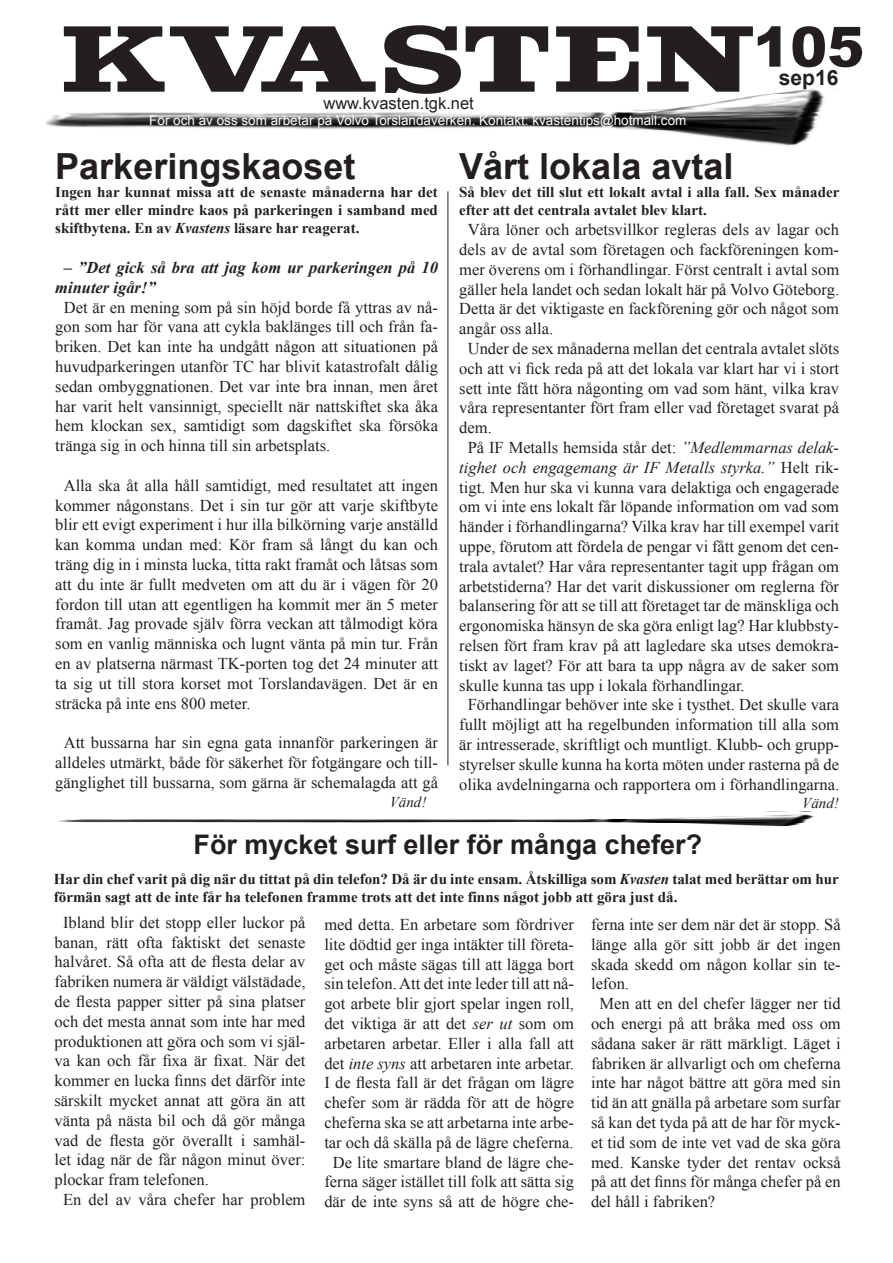
<style>
.page{position:relative;width:893px;height:1263px;background:#fff}
.page>*{position:absolute;margin:0;border:0;box-sizing:border-box;transform-origin:0 0}
.t1{font:900 55.5px "Arial";color:#231f20}
.Rubrik{font:700 36px "Arial";color:#231f20}
.Rubrik-2{font:700 27px "Arial";color:#231f20}
.t2{font:700 21px "Arial";color:#231f20}
.t3{font:16.5px/19.8px "Times New Roman";color:#231f20;text-align:justify}
.t4{font:italic 700 16.5px/19.8px "Times New Roman";color:#231f20}
.t5{font:16.5px "Arial";color:#231f20}
.Ingress{font:700 15px/18px "Times New Roman";color:#231f20}
.t6{font:italic 15px "Times New Roman";color:#231f20}
.t7{font:13.5px "Arial";color:#fff}
.s1{font-style:italic}
</style>
<div class="page">
<img style="left:46px;top:89px;width:779px;height:57px">
<svg style="left:556px;top:26px;width:83px;height:66px"></svg>
<svg style="left:647px;top:26px;width:106px;height:66px"></svg>
<svg style="left:384px;top:26px;width:164px;height:68px"></svg>
<svg style="left:64px;top:26px;width:312px;height:66px"></svg>
<img style="left:58px;top:811px;width:757px;height:15px">
<hr style="left:447px;top:191px;width:1px;height:574px;background:#231f20">
<p class="t5" style="left:323px;top:92px;width:152px">www.kvasten.tgk.net</p>
<p class="t7" style="left:149px;top:111px;width:539px">För och av oss som arbetar på Volvo Torslandaverken. Kontakt: kvastentips@hotmail.com</p>
<p class="t1" style="left:753px;top:7px;width:113px">105</p>
<p class="t2" style="left:779px;top:62px;width:61px">sep16</p>
<p class="Rubrik" style="left:55px;top:141px;width:302px">Parkeringskaoset</p>
<p class="Ingress" style="left:55px;top:183px;width:384px;text-align:justify">Ingen har kunnat missa att de senaste månaderna har det rått mer eller mindre kaos på parkeringen i samband med skiftbytena. En av <span class="s1">Kvastens</span> läsare har reagerat.</p>
<p class="t4" style="left:55px;top:257px;width:384px;text-indent:9px">– ”Det gick så bra att jag kom ur parkeringen på 10 minuter igår!”</p>
<p class="t3" style="left:55px;top:297px;width:384px;text-indent:9px">Det är en mening som på sin höjd borde få yttras av nå&shy;gon som har för vana att cykla baklänges till och från fa&shy;briken. Det kan inte ha undgått någon att situationen på huvudparkeringen utanför TC har blivit katastrofalt dålig sedan ombyggnationen. Det var inte bra innan, men året har varit helt vansinnigt, speciellt när nattskiftet ska åka hem klockan sex, samtidigt som dagskiftet ska försöka tränga sig in och hinna till sin arbetsplats.</p>
<p class="t3" style="left:55px;top:475px;width:384px;text-indent:9px">Alla ska åt alla håll samtidigt, med resultatet att ingen kommer någonstans. Det i sin tur gör att varje skiftbyte blir ett evigt experiment i hur illa bilkörning varje anställd kan komma undan med: Kör fram så långt du kan och träng dig in i minsta lucka, titta rakt framåt och låtsas som att du inte är fullt medveten om att du är i vägen för 20 fordon till utan att egentligen ha kommit mer än 5 meter framåt. Jag provade själv förra veckan att tålmodigt köra som en vanlig människa och lugnt vänta på min tur. Från en av platserna närmast TK-porten tog det 24 minuter att ta sig ut till stora korset mot Torslandavägen. Det är en sträcka på inte ens 800 meter.</p>
<p class="t3" style="left:55px;top:732px;width:384px;text-align:center">Att bussarna har sin egna gata innanför parkeringen är alldeles utmärkt, både för säkerhet för fotgängare och till&shy;gänglighet till bussarna, som gärna är schemalagda att gå</p>
<p class="Rubrik" style="left:459px;top:141px;width:276px">Vårt lokala avtal</p>
<p class="Ingress" style="left:459px;top:183px;width:382px">Så blev det till slut ett lokalt avtal i alla fall. Sex månader efter att det centrala avtalet blev klart.</p>
<p class="t3" style="left:459px;top:219px;width:381px;text-indent:9px">Våra löner och arbetsvillkor regleras dels av lagar och dels av de avtal som företagen och fackföreningen kom&shy;mer överens om i förhandlingar. Först centralt i avtal som gäller hela landet och sedan lokalt här på Volvo Göteborg.<br>Detta är det viktigaste en fackförening gör och något som angår oss alla.</p>
<p class="t3" style="left:459px;top:338px;width:381px;text-indent:9px">Under de sex månaderna mellan det centrala avtalet slöts och att vi fick reda på att det lokala var klart har vi i stort sett inte fått höra någonting om vad som hänt, vilka krav våra representanter fört fram eller vad företaget svarat på dem.</p>
<p class="t3" style="left:459px;top:437px;width:381px;text-indent:9px">På IF Metalls hemsida står det: <span class="s1">”Medlemmarnas delak&shy;tighet och engagemang är IF Metalls styrka.”</span> Helt rik&shy;tigt. Men hur ska vi kunna vara delaktiga och engagerade om vi inte ens lokalt får löpande information om vad som händer i förhandlingarna? Vilka krav har till exempel varit uppe, förutom att fördela de pengar vi fått genom det cen&shy;trala avtalet? Har våra representanter tagit upp frågan om arbetstiderna? Har det varit diskussioner om reglerna för balansering för att se till att företaget tar de mänskliga och ergonomiska hänsyn de ska göra enligt lag? Har klubbsty&shy;relsen fört fram krav på att lagledare ska utses demokra&shy;tiskt av laget? För att bara ta upp några av de saker som skulle kunna tas upp i lokala förhandlingar.</p>
<p class="t3" style="left:459px;top:694px;width:381px;text-align:center">Förhandlingar behöver inte ske i tysthet. Det skulle vara fullt möjligt att ha regelbunden information till alla som är intresserade, skriftligt och muntligt. Klubb- och grupp&shy;styrelser skulle kunna ha korta möten under rasterna på de olika avdelningarna och rapportera om i förhandlingarna.</p>
<p class="t6" style="left:390px;top:791px;width:38px">Vänd!</p>
<p class="t6" style="left:802px;top:793px;width:38px">Vänd!</p>
<p class="Rubrik-2" style="left:194px;top:826px;width:510px">För mycket surf eller för många chefer?</p>
<p class="Ingress" style="left:54px;top:869px;width:786px">Har din chef varit på dig när du tittat på din telefon? Då är du inte ensam. Åtskilliga som <span class="s1">Kvasten</span> talat med berättar om hur förmän sagt att de inte får ha telefonen framme trots att det inte finns något jobb att göra just då.</p>
<p class="t3" style="left:324px;top:914px;width:251px">med detta. En arbetare som fördriver lite dödtid ger inga intäkter till företa&shy;get och måste sägas till att lägga bort sin telefon. Att det inte leder till att nå&shy;got arbete blir gjort spelar ingen roll, det viktiga är att det <span class="s1">ser ut</span> som om arbetaren arbetar. Eller i alla fall att det <span class="s1">inte syns</span> att arbetaren inte arbetar.<br>I de flesta fall är det frågan om lägre chefer som är rädda för att de högre cheferna ska se att arbetarna inte arbe&shy;tar och då skälla på de lägre cheferna.</p>
<p class="t3" style="left:324px;top:1152px;width:251px;text-align:center">De lite smartare bland de lägre che&shy;ferna säger istället till folk att sätta sig där de inte syns så att de högre che-</p>
<p class="t3" style="left:55px;top:912px;width:252px;text-indent:9px">Ibland blir det stopp eller luckor på banan, rätt ofta faktiskt det senaste halvåret. Så ofta att de flesta delar av fabriken numera är väldigt välstädade, de flesta papper sitter på sina platser och det mesta annat som inte har med produktionen att göra och som vi själ&shy;va kan och får fixa är fixat. När det kommer en lucka finns det därför inte särskilt mycket annat att göra än att vänta på nästa bil och då gör många vad de flesta gör överallt i samhäl&shy;let idag när de får någon minut över: plockar fram telefonen.</p>
<p class="t3" style="left:63px;top:1189px;width:244px">En del av våra chefer har problem</p>
<p class="t3" style="left:591px;top:914px;width:251px">ferna inte ser dem när det är stopp. Så länge alla gör sitt jobb är det ingen skada skedd om någon kollar sin te&shy;lefon.</p>
<p class="t3" style="left:591px;top:993px;width:251px;text-indent:9px">Men att en del chefer lägger ner tid och energi på att bråka med oss om sådana saker är rätt märkligt. Läget i fabriken är allvarligt och om cheferna inte har något bättre att göra med sin tid än att gnälla på arbetare som surfar så kan det tyda på att de har för myck&shy;et tid som de inte vet vad de ska göra med. Kanske tyder det rentav också på att det finns för många chefer på en del håll i fabriken?</p>
</div>
